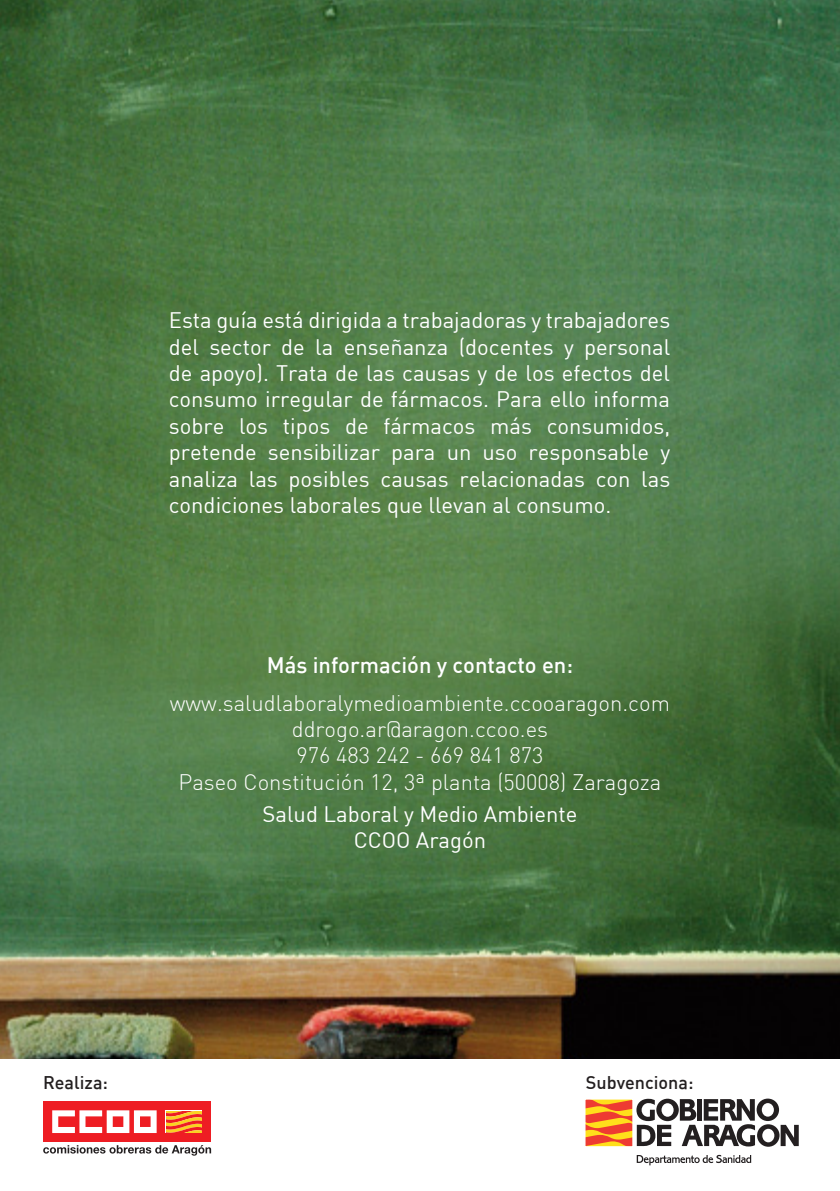
<style>
.page{position:relative;width:840px;height:1191px;background:#fff}
.page>*{position:absolute;margin:0;border:0;box-sizing:border-box;transform-origin:0 0}
.t1{font:22px/26.4px "DIN";color:#fff;text-align:justify}
.t2{font:300 22px "DIN";color:#fff}
.t3{font:500 22px "DIN";color:#fff}
.t4{font:500 18px "DIN";color:#231f20}
</style>
<div class="page">
<img style="left:0;top:0;width:839px;height:1059px">
<svg style="left:43px;top:1145px;width:168px;height:10px"></svg>
<div style="left:43px;top:1101px;width:168px;height:41px;background:#ee1d23"></div>
<svg style="left:52px;top:1110px;width:104px;height:23px"></svg>
<svg style="left:166px;top:1110px;width:36px;height:23px"></svg>
<svg style="left:166px;top:1111px;width:35px;height:21px"></svg>
<svg style="left:636px;top:1154px;width:114px;height:11px"></svg>
<svg style="left:586px;top:1098px;width:212px;height:49px"></svg>
<div style="left:584px;top:1098px;width:49px;height:49px;border:1px solid #fff"></div>
<p class="t1" style="left:169px;top:306px;width:502px">Esta guía está dirigida a trabajadoras y trabajadores del sector de la enseñanza (docentes y personal de apoyo). Trata de las causas y de los efectos del consumo irregular de fármacos. Para ello informa sobre los tipos de fármacos más consumidos, pretende sensibilizar para un uso responsable y analiza las posibles causas relacionadas con las condiciones laborales que llevan al consumo.</p>
<p class="t3" style="left:267px;top:651px;width:307px">Más información y contacto en:</p>
<p class="t2" style="left:170px;top:689px;width:501px">www.saludlaboralymedioambiente.ccooaragon.com</p>
<p class="t2" style="left:291px;top:715px;width:258px">ddrogo.ar@aragon.ccoo.es</p>
<p class="t2" style="left:296px;top:742px;width:248px">976 483 242 - 669 841 873</p>
<p class="t2" style="left:178px;top:768px;width:484px">Paseo Constitución 12, 3ª planta (50008) Zaragoza</p>
<p class="t1" style="left:262px;top:800px;width:316px">Salud Laboral y Medio Ambiente</p>
<p class="t1" style="left:353px;top:826px;width:134px">CCOO Aragón</p>
<p class="t4" style="left:43px;top:1071px;width:66px">Realiza:</p>
<p class="t4" style="left:585px;top:1070px;width:109px">Subvenciona:</p>
</div>
